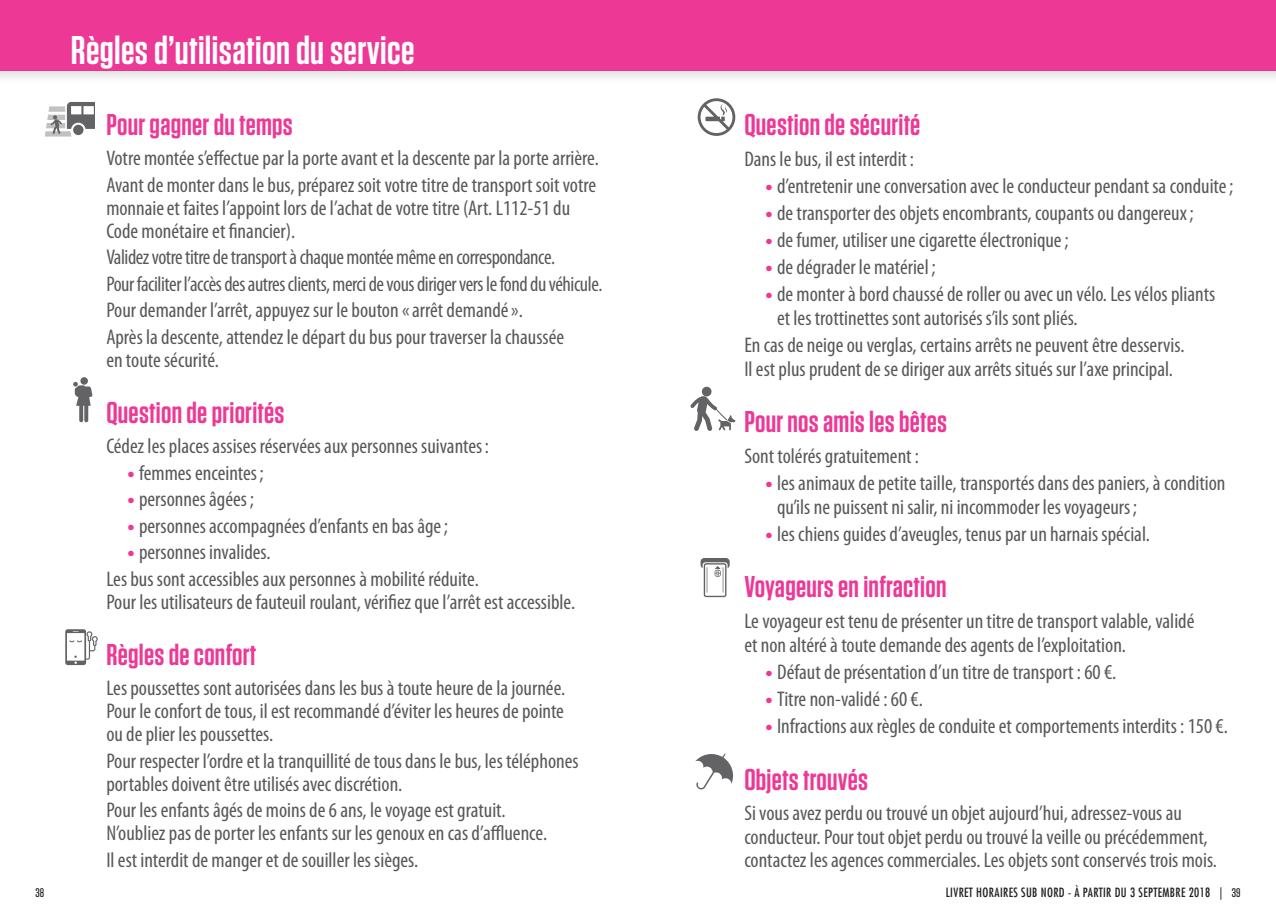
<style>
.page{position:relative;width:1276px;height:922px;background:#fff}
.page>*{position:absolute;margin:0;border:0;box-sizing:border-box;transform-origin:0 0}
.t1{font:600 40px "Tungsten";letter-spacing:.01em;color:#fff}
.t2{font:600 30px "Tungsten";letter-spacing:.01em;color:#ed3896}
.t3{font:condensed 21.25px/23.5px "Myriad Pro";color:#57585a}
.t4{font:condensed 21.25px/26.5px "Myriad Pro";letter-spacing:-.02em;color:#57585a}
.t5{font:condensed 12.5px "Futura LT";letter-spacing:.03em;color:#231f20}
.t6{font:500 12.5px "Tungsten";color:#231f20}
.s1{font-weight:700;font-stretch:normal;color:#ed3896}
.s2{font-family:"Tungsten";font-weight:500;font-stretch:normal}
</style>
<div class="page">
<div style="left:0;top:0;width:1276px;height:71px;background:#ed3896"></div>
<svg style="left:0;top:71px;width:1276px;height:7px"></svg>
<svg style="left:45px;top:102px;width:50px;height:34px"></svg>
<div style="left:80px;top:377px;width:8px;height:7px;background:#636366;border-radius:50%"></div>
<svg style="left:73px;top:382px;width:20px;height:40px"></svg>
<svg style="left:65px;top:629px;width:33px;height:36px"></svg>
<svg style="left:697px;top:98px;width:38px;height:38px"></svg>
<div style="left:702px;top:386px;width:9px;height:10px;background:#636366;border-radius:50%"></div>
<svg style="left:690px;top:396px;width:45px;height:35px"></svg>
<svg style="left:700px;top:558px;width:29px;height:39px"></svg>
<svg style="left:695px;top:753px;width:38px;height:36px"></svg>
<h1 class="t1" style="left:71px;top:29px;width:345px">Règles d’utilisation du service</h1>
<h2 class="t2" style="left:106px;top:109px;width:188px">Pour gagner du temps</h2>
<p class="t3" style="left:106px;top:144px;width:494px;line-height:26.5px">Votre montée s’effectue par la porte avant et la descente par la porte arrière.<br>Avant de monter dans le bus, préparez soit votre titre de transport soit votre</p>
<p class="t3" style="left:106px;top:196px;width:465px">monnaieet faites l’appoint lors de l’achat de votre titre (Art. L112-51 du<br>Code monétaire et financier).</p>
<p class="t4" style="left:106px;top:244px;width:497px">Validez votre titre de transport à chaque montée même en correspondance.<br>Pour faciliter l’accès des autres clients, merci de vous diriger vers le fond du véhicule.<br>Pour demander l’arrêt, appuyez sur le bouton «arrêt demandé».<br>Après la descente, attendez le départ du bus pour traverser la chaussée</p>
<p class="t3" style="left:106px;top:348px;width:114px">en toute sécurité.</p>
<h2 class="t2" style="left:106px;top:397px;width:180px">Question de priorités</h2>
<p class="t3" style="left:106px;top:434px;width:384px">Cédez les places assises réservées aux personnes suivantes:</p>
<p class="t3" style="left:128px;top:460px;width:138px"><span class="s1">•</span> femmes enceintes;</p>
<p class="t3" style="left:128px;top:487px;width:128px"><span class="s1">•</span> personnes âgées;</p>
<p class="t3" style="left:128px;top:513px;width:322px"><span class="s1">•</span> personnes accompagnées d’enfants en bas âge;</p>
<p class="t3" style="left:106px;top:538px;width:374px;line-height:26.5px;text-indent:21px"><span class="s1">•</span> personnes invalides.<br>Les bus sont accessibles aux personnes à mobilité réduite.</p>
<p class="t3" style="left:106px;top:589px;width:470px">Pour les utilisateurs de fauteuil roulant, vérifiez que l’arrêt est accessible.</p>
<h2 class="t2" style="left:106px;top:638px;width:151px">Règles de confort</h2>
<p class="t3" style="left:106px;top:676px;width:460px;text-align:justify">Les poussettes sont autorisées dans les bus à toute heure de la journée.<br>Pour le confort de tous, il est recommandé d’éviter les heures de pointe ou de plier les poussettes.</p>
<p class="t3" style="left:106px;top:748px;width:474px">Pour respecter l’ordre et la tranquillité de tous dans le bus, les téléphones portables doivent être utilisés avec discrétion.</p>
<p class="t3" style="left:106px;top:798px;width:442px">Pour les enfants âgés de moins de 6 ans, le voyage est gratuit.<br>N’oubliez pas de porter les enfants sur les genoux en cas d’affluence.</p>
<p class="t3" style="left:106px;top:847px;width:313px">Il est interdit de manger et de souiller les sièges.</p>
<h2 class="t2" style="left:744px;top:109px;width:177px">Question de sécurité</h2>
<p class="t3" style="left:744px;top:146px;width:171px">Dans le bus, il est interdit:</p>
<p class="t3" style="left:765px;top:174px;width:469px"><span class="s1">•</span> d’entretenir une conversation avec le conducteur pendant sa conduite;</p>
<p class="t3" style="left:765px;top:201px;width:429px"><span class="s1">•</span> de transporter des objets encombrants, coupants ou dangereux;</p>
<p class="t3" style="left:765px;top:228px;width:304px"><span class="s1">•</span> de fumer, utiliser une cigarette électronique;</p>
<p class="t3" style="left:765px;top:255px;width:171px"><span class="s1">•</span> de dégrader le matériel ;</p>
<p class="t3" style="left:777px;top:282px;width:440px;text-indent:-11px"><span class="s1">•</span> de monter à bord chaussé de roller ou avec un vélo. Les vélos pliants et les trottinettes sont autorisés s’ils sont pliés.</p>
<p class="t3" style="left:744px;top:333px;width:441px">En cas de neige ou verglas, certains arrêts ne peuvent être desservis.<br>Il est plus prudent de se diriger aux arrêts situés sur l’axe principal.</p>
<h2 class="t2" style="left:744px;top:406px;width:204px">Pour nos amis les bêtes</h2>
<p class="t3" style="left:744px;top:443px;width:176px">Sont tolérés gratuitement :</p>
<p class="t3" style="left:777px;top:471px;width:450px;text-indent:-11px"><span class="s1">•</span> les animaux de petite taille, transportés dans des paniers, à condition qu’ils ne puissent ni salir, ni incommoder les voyageurs;</p>
<p class="t3" style="left:765px;top:521px;width:386px"><span class="s1">•</span> les chiens guides d’aveugles, tenus par un harnais spécial.</p>
<h2 class="t2" style="left:744px;top:571px;width:204px">Voyageurs en infraction</h2>
<p class="t3" style="left:744px;top:608px;width:452px">Le voyageur est tenu de présenter un titre de transport valable, validé et non altéré à toute demande des agents de l’exploitation.</p>
<p class="t3" style="left:765px;top:659px;width:352px"><span class="s1">•</span> Défaut de présentation d’un titre de transport : 60 €.</p>
<p class="t3" style="left:765px;top:686px;width:159px"><span class="s1">•</span> Titre non-validé : 60 €.</p>
<p class="t3" style="left:765px;top:713px;width:464px"><span class="s1">•</span> Infractions aux règles de conduite et comportements interdits : 150 €.</p>
<h2 class="t2" style="left:744px;top:763px;width:125px">Objets trouvés</h2>
<p class="t3" style="left:744px;top:801px;width:474px">Si vous avez perdu ou trouvé un objet aujourd’hui, adressez-vous au conducteur. Pour tout objet perdu ou trouvé la veille ou précédemment, contactez les agences commerciales. Les objets sont conservés trois mois.</p>
<p class="t6" style="left:35px;top:885px;width:10px">38</p>
<p class="t5" style="left:945px;top:884px;width:296px">LIVRET HORAIRES SUB NORD - À PARTIR DU 3 SEPTEMBRE 2018 | <span class="s2">39</span></p>
</div>
